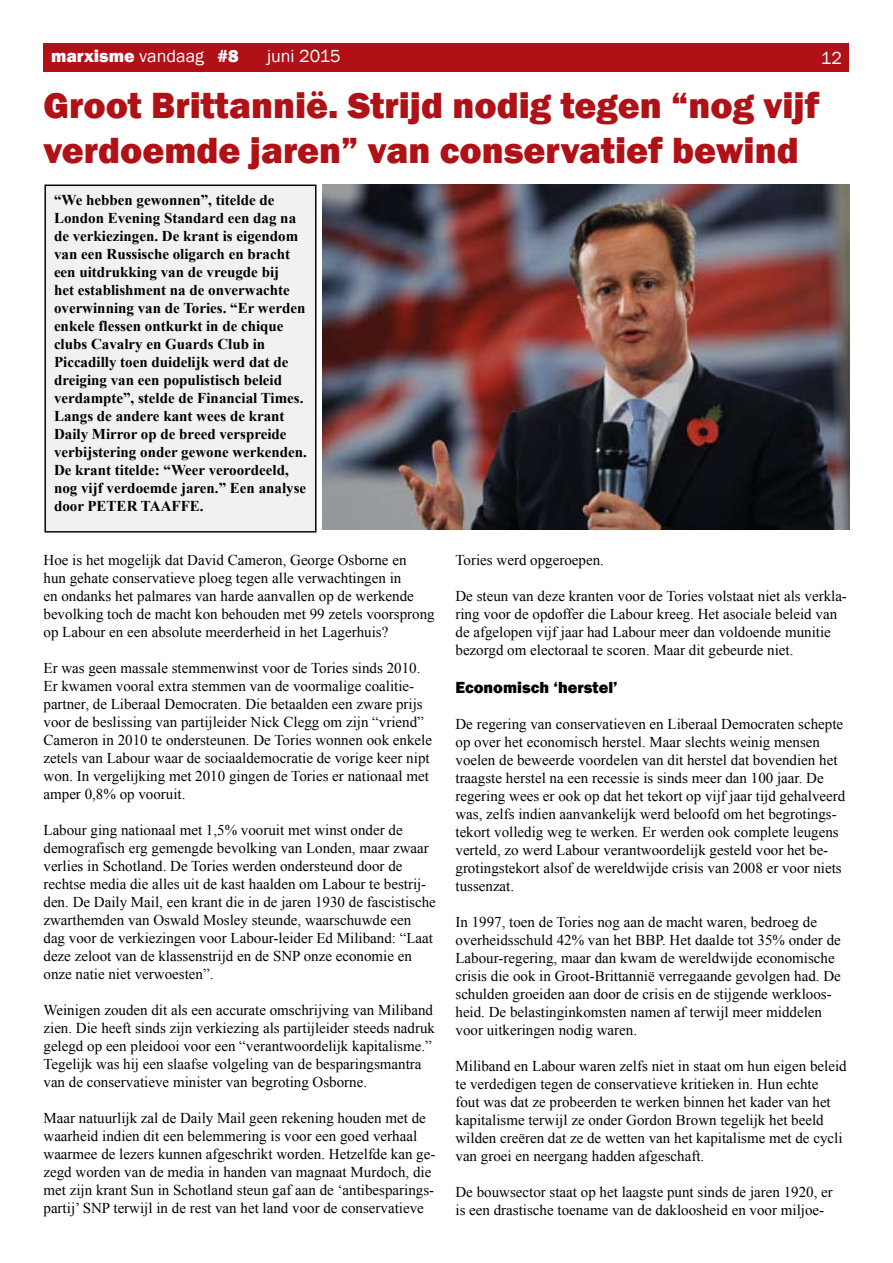
<style>
.page{position:relative;width:893px;height:1263px;background:#fff}
.page>*{position:absolute;margin:0;border:0;box-sizing:border-box;transform-origin:0 0}
.t1{font:800 37.5px/45px "Franklin Gothic";color:#b01116}
.t2{font:800 18px "Franklin Gothic";color:#fff}
.t3{font:18px "Franklin Gothic";color:#fff}
.t4{font:800 16.5px "Franklin Gothic";color:#000}
.t5{font:15px/18px "Times New Roman";color:#000}
.t6{font:700 15px/18px "Times New Roman";color:#000}
.s1{font-weight:400}
</style>
<div class="page">
<div style="left:44px;top:44px;width:805px;height:28px;background:#b01116"></div>
<div style="left:45px;top:185px;width:271px;height:347px;background:#f1f1f2"></div>
<div style="left:44px;top:184px;width:272px;height:348px;border:2px solid #000"></div>
<img style="left:322px;top:185px;width:527px;height:344px">
<p class="t2" style="left:51px;top:44px;width:189px">marxisme <span class="s1">vandaag</span> #8</p>
<p class="t3" style="left:267px;top:45px;width:75px">juni 2015</p>
<p class="t3" style="left:821px;top:46px;width:23px">12</p>
<h1 class="t1" style="left:44px;top:83px;width:777px">Groot Brittannië. Strijd nodig tegen “nog vijf verdoemde jaren” van conservatief bewind</h1>
<p class="t6" style="left:54px;top:191px;width:255px">“We hebben gewonnen”, titelde de London Evening Standard een dag na de verkiezingen. De krant is eigendom van een Russische oligarch en bracht een uitdrukking van de vreugde bij<br>het establishment na de onverwachte overwinning van de Tories. “Er werden enkele flessen ontkurkt in de chique clubs Cavalry en Guards Club in Piccadilly toen duidelijk werd dat de dreiging van een populistisch beleid verdampte”, stelde de Financial Times.<br>Langs de andere kant wees de krant Daily Mirror op de breed verspreide verbijstering onder gewone werkenden.<br>De krant titelde: “Weer veroordeeld, nog vijf verdoemde jaren.” Een analyse door Peter</p>
<p class="t6" style="left:141px;top:497px;width:41px">Taaffe</p>
<p class="t6" style="left:200px;top:497px;width:5px">.</p>
<p class="t5" style="left:44px;top:551px;width:393px">Hoe is het mogelijk dat David Cameron, George Osborne en<br>hun gehate conservatieve ploeg tegen alle verwachtingen in<br>en ondanks het palmares van harde aanvallen op de werkende bevolking toch de macht kon behouden met 99 zetels voorsprong op Labour en een absolute meerderheid in het Lagerhuis?</p>
<p class="t5" style="left:44px;top:659px;width:390px">Er was geen massale stemmenwinst voor de Tories sinds 2010.<br>Er kwamen vooral extra stemmen van de voormalige coalitie&shy;partner, de Liberaal Democraten. Die betaalden een zware prijs voor de beslissing van partijleider Nick Clegg om zijn “vriend” Cameron in 2010 te ondersteunen. De Tories wonnen ook enkele zetels van Labour waar de sociaaldemocratie de vorige keer nipt won. In vergelijking met 2010 gingen de Tories er nationaal met amper 0,8% op vooruit.</p>
<p class="t5" style="left:44px;top:821px;width:394px">Labour ging nationaal met 1,5% vooruit met winst onder de demografisch erg gemengde bevolking van Londen, maar zwaar verlies in Schotland. De Tories werden ondersteund door de rechtse media die alles uit de kast haalden om Labour te bestrij&shy;den. De Daily Mail, een krant die in de jaren 1930 de fascistische zwarthemden van Oswald Mosley steunde, waarschuwde een dag voor de verkiezingen voor Labour-leider Ed Miliband: “Laat deze zeloot van de klassenstrijd en de SNP onze economie en onze natie niet verwoesten”.</p>
<p class="t5" style="left:44px;top:1001px;width:393px">Weinigen zouden dit als een accurate omschrijving van Miliband zien. Die heeft sinds zijn verkiezing als partijleider steeds nadruk gelegd op een pleidooi voor een “verantwoordelijk kapitalisme.” Tegelijk was hij een slaafse volgeling van de besparingsmantra van de conservatieve minister van begroting Osborne.</p>
<p class="t5" style="left:44px;top:1109px;width:393px">Maar natuurlijk zal de Daily Mail geen rekening houden met de waarheid indien dit een belemmering is voor een goed verhaal waarmee de lezers kunnen afgeschrikt worden. Hetzelfde kan ge&shy;zegd worden van de media in handen van magnaat Murdoch, die met zijn krant Sun in Schotland steun gaf aan de ‘antibesparings&shy;partij’ SNP terwijl in de rest van het land voor de conservatieve</p>
<p class="t5" style="left:455px;top:551px;width:150px">Tories werd opgeroepen.</p>
<p class="t5" style="left:455px;top:587px;width:393px">De steun van deze kranten voor de Tories volstaat niet als verkla&shy;ring voor de opdoffer die Labour kreeg. Het asociale beleid van de afgelopen vijf jaar had Labour meer dan voldoende munitie bezorgd om electoraal te scoren. Maar dit gebeurde niet.</p>
<p class="t4" style="left:455px;top:676px;width:164px">Economisch ‘herstel’</p>
<p class="t5" style="left:455px;top:714px;width:391px">De regering van conservatieven en Liberaal Democraten schepte op over het economisch herstel. Maar slechts weinig mensen voelen de beweerde voordelen van dit herstel dat bovendien het traagste herstel na een recessie is sinds meer dan 100 jaar. De regering wees er ook op dat het tekort op vijf jaar tijd gehalveerd was, zelfs indien aanvankelijk werd beloofd om het begrotings&shy;tekort volledig weg te werken. Er werden ook complete leugens verteld, zo werd Labour verantwoordelijk gesteld voor het be&shy;grotingstekort alsof de wereldwijde crisis van 2008 er voor niets tussenzat.</p>
<p class="t5" style="left:455px;top:912px;width:387px">In 1997, toen de Tories nog aan de macht waren, bedroeg de overheidsschuld 42% van het BBP. Het daalde tot 35% onder de Labour-regering, maar dan kwam de wereldwijde economische crisis die ook in Groot-Brittannië verregaande gevolgen had. De schulden groeiden aan door de crisis en de stijgende werkloos&shy;heid. De belastinginkomsten namen af terwijl meer middelen voor uitkeringen nodig waren.</p>
<p class="t5" style="left:455px;top:1056px;width:393px">Miliband en Labour waren zelfs niet in staat om hun eigen beleid te verdedigen tegen de conservatieve kritieken in. Hun echte<br>fout was dat ze probeerden te werken binnen het kader van het kapitalisme terwijl ze onder Gordon Brown tegelijk het beeld wilden creëren dat ze de wetten van het kapitalisme met de cycli van groei en neergang hadden afgeschaft.</p>
<p class="t5" style="left:455px;top:1182px;width:379px">De bouwsector staat op het laagste punt sinds de jaren 1920, er is een drastische toename van de dakloosheid en voor miljoe-</p>
</div>
